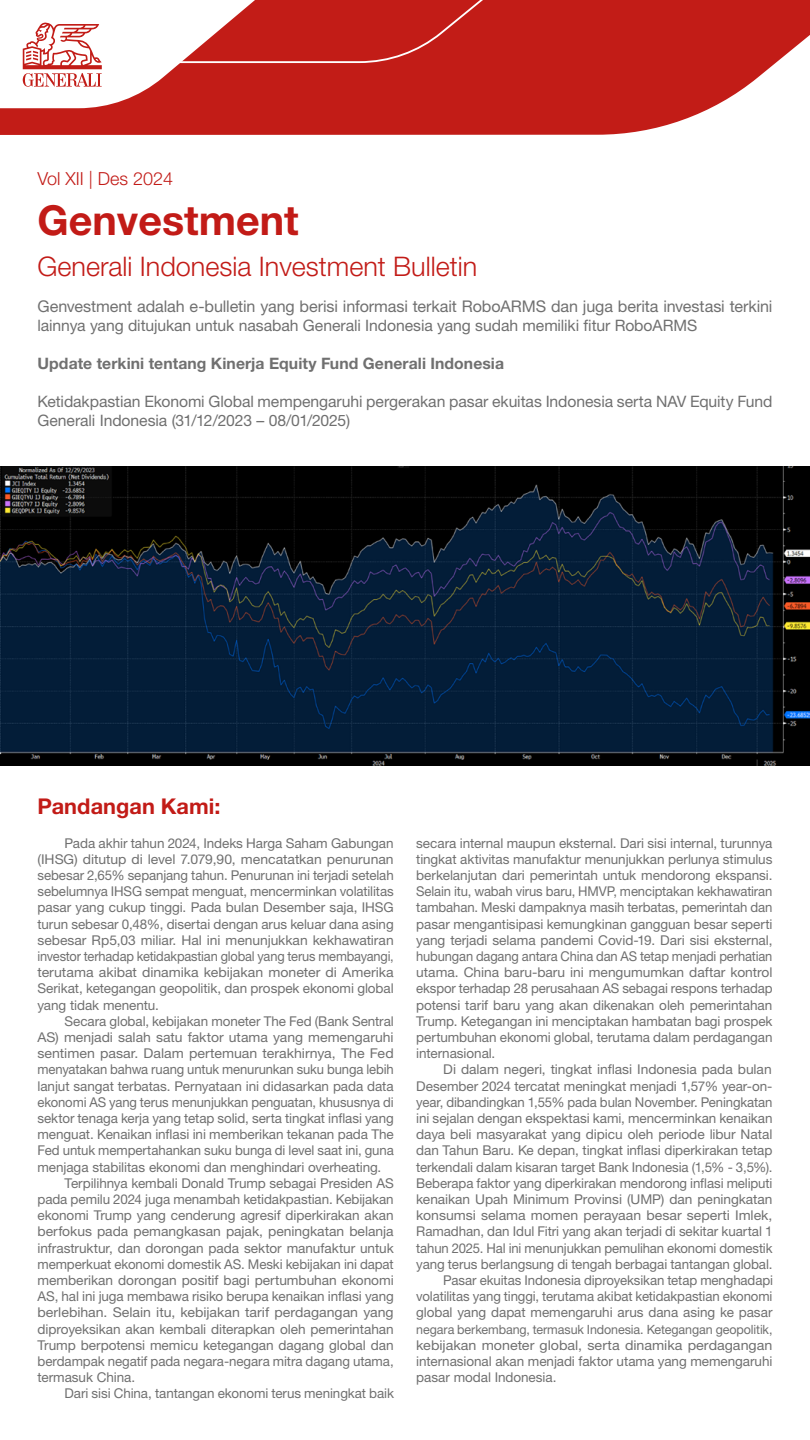
<style>
.page{position:relative;width:810px;height:1440px;background:#fff}
.page>*{position:absolute;margin:0;border:0;box-sizing:border-box;transform-origin:0 0}
.t1{font:700 41.25px "Helvetica Neue LT Std";color:#c21b17}
.t2{font:300 27px "Helvetica Neue LT Std";color:#c21b17}
.t3{font:700 21.75px "Helvetica Neue LT Std";letter-spacing:.005em;color:#c21b17}
.t4{font:300 18px "Helvetica Neue LT Std";color:#c21b17}
.t5{font:16.12px "Helvetica Neue LT Std";letter-spacing:-.005em;color:#707070}
.t6{font:15.75px/19.4px "Helvetica Neue LT Std";letter-spacing:-.005em;color:#707070}
.t7{font:700 15.75px "Helvetica Neue LT Std";letter-spacing:.005em;color:#707070}
.t8{font:13.5px/16.2px "Helvetica Neue LT Std";letter-spacing:-.005em;color:#707070;text-align:justify}
.t9{font:13.5px/16.2px "Helvetica Neue LT Std";letter-spacing:-.005em;color:#707070;text-align:justify;scale:1.06 1}
.t10{font:13.5px "Helvetica Neue LT Std";letter-spacing:-.005em;color:#707070;scale:1.05 1}
.t11{font:13.5px "Helvetica Neue LT Std";letter-spacing:-.005em;color:#707070;scale:1.04 1}
.t12{font:12.75px "Helvetica Neue LT Std";letter-spacing:-.005em;color:#707070}
</style>
<div class="page">
<svg style="left:0;top:0;width:810px;height:135px;fill:#c21c17"></svg>
<svg style="left:0;top:0;width:626px;height:108px"></svg>
<img style="left:0;top:466px;width:810px;height:299px">
<h3 class="t4" style="left:38px;top:168px;width:137px">Vol XII | Des 2024</h3>
<h1 class="t1" style="left:38px;top:195px;width:263px">Genvestment</h1>
<h2 class="t2" style="left:38px;top:250px;width:441px">Generali Indonesia Investment Bulletin</h2>
<p class="t5" style="left:38px;top:297px;width:737px">Genvestment adalah e-bulletin yang berisi informasi terkait RoboARMS dan juga berita investasi terkini</p>
<p class="t6" style="left:38px;top:315px;width:661px">lainnya yang ditujukan untuk nasabah Generali Indonesia yang sudah memiliki fitur RoboARMS</p>
<p class="t7" style="left:38px;top:353px;width:468px">Update terkini tentang Kinerja Equity Fund Generali Indonesia</p>
<p class="t6" style="left:38px;top:391px;width:737px">Ketidakpastian Ekonomi Global mempengaruhi pergerakan pasar ekuitas Indonesia serta NAV Equity Fund<br>Generali Indonesia (31/12/2023 – 08/01/2025)</p>
<h3 class="t3" style="left:38px;top:793px;width:184px">Pandangan Kami:</h3>
<p class="t8" style="left:38px;top:834px;width:358px;text-indent:27px">Pada akhir tahun 2024, Indeks Harga Saham Gabungan (IHSG) ditutup di level 7.079,90, mencatatkan penurunan sebesar 2,65% sepanjang tahun. Penurunan ini terjadi setelah sebelumnya IHSG sempat menguat, mencerminkan volatilitas pasar yang cukup tinggi. Pada bulan Desember saja, IHSG turun sebesar 0,48%, disertai dengan arus keluar dana asing sebesar Rp5,03 miliar. Hal ini menunjukkan kekhawatiran investor terhadap ketidakpastian global yang terus membayangi, terutama akibat dinamika kebijakan moneter di Amerika Serikat, ketegangan geopolitik, dan prospek ekonomi global yang tidak menentu.</p>
<p class="t8" style="left:65px;top:1013px;width:331px">Secara global, kebijakan moneter The Fed (Bank Sentral</p>
<p class="t11" style="left:38px;top:1029px;width:344px">AS) menjadi salah satu faktor utama yang memengaruhi</p>
<p class="t10" style="left:38px;top:1045px;width:341px">sentimen pasar. Dalam pertemuan terakhirnya, The Fed</p>
<p class="t8" style="left:38px;top:1061px;width:358px">menyatakan bahwa ruang untuk menurunkan suku bunga lebih</p>
<p class="t8" style="left:38px;top:1077px;width:358px">lanjut sangat terbatas. Pernyataan ini didasarkan pada data</p>
<p class="t8" style="left:38px;top:1094px;width:358px">ekonomi AS yang terus menunjukkan penguatan, khususnya di</p>
<p class="t8" style="left:38px;top:1110px;width:358px">sektor tenaga kerja yang tetap solid, serta tingkat inflasi yang</p>
<p class="t8" style="left:38px;top:1126px;width:358px">menguat. Kenaikan inflasi ini memberikan tekanan pada The</p>
<p class="t8" style="left:38px;top:1142px;width:358px">Fed untuk mempertahankan suku bunga di level saat ini, guna</p>
<p class="t8" style="left:38px;top:1158px;width:345px">menjaga stabilitas ekonomi dan menghindari overheating.</p>
<p class="t8" style="left:64px;top:1175px;width:331px">Terpilihnya kembali Donald Trump sebagai Presiden AS</p>
<p class="t8" style="left:38px;top:1191px;width:358px">pada pemilu 2024 juga menambah ketidakpastian. Kebijakan</p>
<p class="t8" style="left:38px;top:1207px;width:358px">ekonomi Trump yang cenderung agresif diperkirakan akan</p>
<p class="t8" style="left:38px;top:1223px;width:358px">berfokus pada pemangkasan pajak, peningkatan belanja</p>
<p class="t8" style="left:38px;top:1239px;width:358px">infrastruktur, dan dorongan pada sektor manufaktur untuk</p>
<p class="t8" style="left:38px;top:1256px;width:358px">memperkuat ekonomi domestik AS. Meski kebijakan ini dapat</p>
<p class="t8" style="left:38px;top:1272px;width:358px">memberikan dorongan positif bagi pertumbuhan ekonomi</p>
<p class="t8" style="left:38px;top:1288px;width:358px">AS, hal ini juga membawa risiko berupa kenaikan inflasi yang</p>
<p class="t10" style="left:38px;top:1304px;width:341px">berlebihan. Selain itu, kebijakan tarif perdagangan yang</p>
<p class="t8" style="left:38px;top:1320px;width:358px">diproyeksikan akan kembali diterapkan oleh pemerintahan</p>
<p class="t8" style="left:38px;top:1337px;width:358px">Trump berpotensi memicu ketegangan dagang global dan</p>
<p class="t8" style="left:38px;top:1353px;width:358px">berdampak negatif pada negara-negara mitra dagang utama,</p>
<p class="t8" style="left:38px;top:1369px;width:99px">termasuk China.</p>
<p class="t8" style="left:64px;top:1385px;width:331px">Dari sisi China, tantangan ekonomi terus meningkat baik</p>
<p class="t8" style="left:416px;top:834px;width:358px">secara internal maupun eksternal. Dari sisi internal, turunnya tingkat aktivitas manufaktur menunjukkan perlunya stimulus berkelanjutan dari pemerintah untuk mendorong ekspansi.<br>Selain itu, wabah virus baru, HMVP, menciptakan kekhawatiran tambahan. Meski dampaknya masih terbatas, pemerintah dan pasar mengantisipasi kemungkinan gangguan besar seperti yang terjadi selama pandemi Covid-19. Dari sisi eksternal, hubungan dagang antara China dan AS tetap menjadi perhatian utama. China baru-baru ini mengumumkan daftar kontrol ekspor terhadap 28 perusahaan AS sebagai respons terhadap potensi tarif baru yang akan dikenakan oleh pemerintahan Trump. Ketegangan ini menciptakan hambatan bagi prospek pertumbuhan ekonomi global, terutama dalam perdagangan internasional.</p>
<p class="t8" style="left:416px;top:1061px;width:358px;text-align:right">Di dalam negeri, tingkat inflasi Indonesia pada bulan Desember 2024 tercatat meningkat menjadi 1,57% year-on&shy;year, dibandingkan 1,55% pada bulan November. Peningkatan ini sejalan dengan ekspektasi kami, mencerminkan kenaikan daya beli masyarakat yang dipicu oleh periode libur Natal dan Tahun Baru. Ke depan, tingkat inflasi diperkirakan tetap terkendali dalam kisaran target Bank Indonesia (1,5% - 3,5%).<br>Beberapa faktor yang diperkirakan mendorong inflasi meliputi kenaikan Upah Minimum Provinsi (UMP) dan peningkatan konsumsi selama momen perayaan besar seperti Imlek, Ramadhan, dan Idul Fitri yang akan terjadi di sekitar kuartal 1 tahun 2025. Hal ini menunjukkan pemulihan ekonomi domestik yang terus berlangsung di tengah berbagai tantangan global.<br>Pasar ekuitas Indonesia diproyeksikan tetap menghadapi volatilitas yang tinggi, terutama akibat ketidakpastian ekonomi global yang dapat memengaruhi arus dana asing ke pasar</p>
<p class="t12" style="left:416px;top:1321px;width:358px">negara berkembang, termasuk Indonesia. Ketegangan geopolitik,</p>
<p class="t9" style="left:416px;top:1337px;width:338px">kebijakan moneter global, serta dinamika perdagangan internasional akan menjadi faktor utama yang memengaruhi pasar modal Indonesia.</p>
</div>
